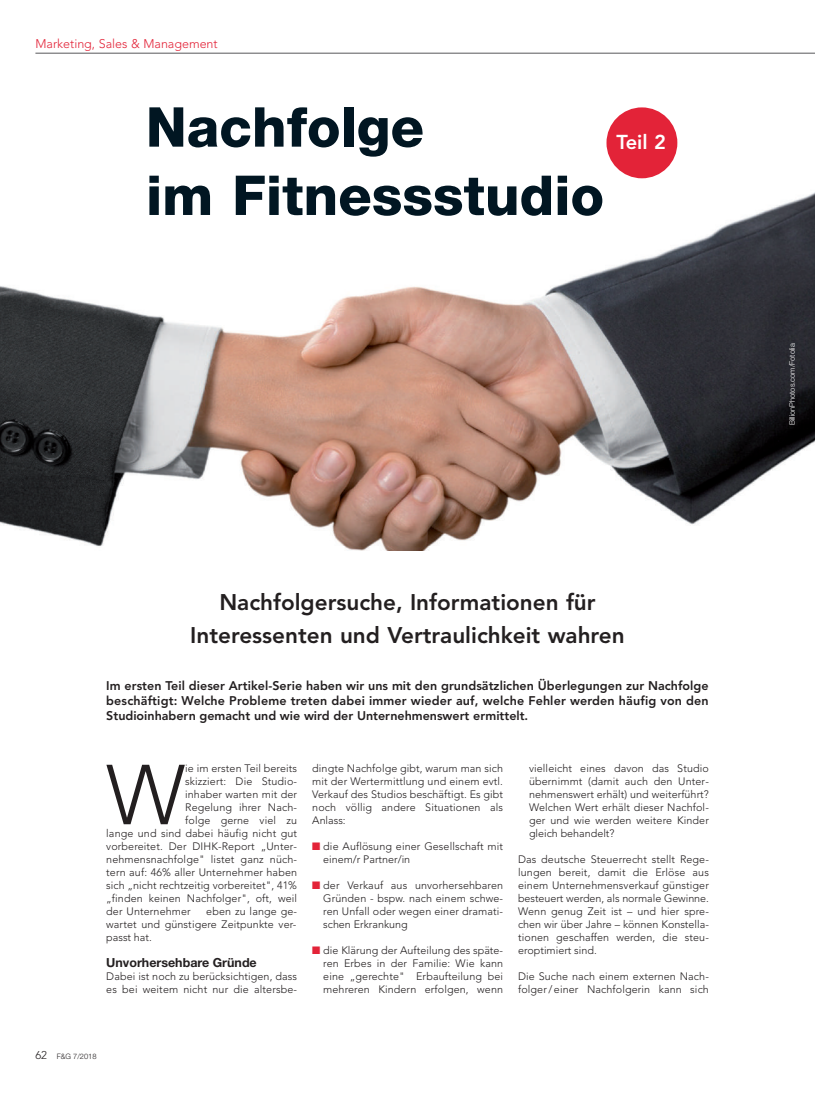
<style>
.page{position:relative;width:815px;height:1099px;background:#fff}
.page>*{position:absolute;margin:0;border:0;box-sizing:border-box;transform-origin:0 0}
.t1{font:300 84px "Avenir";color:#231f20}
.t2{font:800 55px/68.2px "Helvetica Neue";color:#011622}
.t3{font:800 22.5px/32.5px "Avenir";color:#231f20;text-align:center}
.t4{font:800 20px "Avenir";color:#fff}
.t5{font:800 12.5px/15px "Avenir";color:#231f20;text-align:justify}
.t6{font:300 12.5px "Avenir";color:#e32338}
.t7{font:700 12.5px "Helvetica Neue";color:#231f20}
.t8{font:300 10.75px/13px "Avenir";letter-spacing:.01em;color:#231f20;text-align:justify}
.t9{font:300 7.5px "Helvetica Neue";color:#fff}
.t10{font:300 7.5px "Helvetica Neue";color:#231f20}
.s1{color:#e32338}
.s2{font-family:"Avenir";font-size:11.25px}
</style>
<div class="page">
<hr style="left:35px;top:53px;width:780px;height:1px;background:#57585a">
<img style="left:0;top:139px;width:815px;height:411px">
<div style="left:606px;top:107px;width:71px;height:71px;background:#e32338;border-radius:50%"></div>
<p class="t6" style="left:35px;top:36px;width:184px">Marketing, Sales &amp; Management</p>
<h2 class="t2" style="left:146px;top:98px;width:460px">Nachfolge<br>im Fitnessstudio</h2>
<h3 class="t4" style="left:616px;top:126px;width:51px">Teil 2</h3>
<h3 class="t3" style="left:190px;top:586px;width:436px">Nachfolgersuche, Informationen für<br>Interessenten und Vertraulichkeit wahren</h3>
<p class="t5" style="left:106px;top:678px;width:604px">Im ersten Teil dieser Artikel-Serie haben wir uns mit den grundsätzlichen Überlegungen zur Nachfolge beschäftigt: Welche Probleme treten dabei immer wieder auf, welche Fehler werden häufig von den Studioinhabern gemacht und wie wird der Unternehmenswert ermittelt.</p>
<h1 class="t1" style="left:106px;top:745px;width:81px">W</h1>
<p class="t8" style="left:185px;top:762px;width:113px">ie im ersten Teil bereits</p>
<p class="t8" style="left:185px;top:775px;width:113px">skizziert: Die Studio-</p>
<p class="t8" style="left:185px;top:788px;width:113px">inhaber warten mit der</p>
<p class="t8" style="left:185px;top:801px;width:113px">Regelung ihrer Nach-</p>
<p class="t8" style="left:185px;top:814px;width:113px">folge gerne viel zu</p>
<p class="t8" style="left:106px;top:827px;width:192px">lange und sind dabei häufig nicht gut</p>
<p class="t8" style="left:106px;top:840px;width:192px">vorbereitet. Der DIHK-Report „Unter-</p>
<p class="t8" style="left:106px;top:853px;width:192px">nehmensnachfolge" listet ganz nüch-</p>
<p class="t8" style="left:106px;top:865px;width:192px">tern auf: 46% aller Unternehmer haben</p>
<p class="t8" style="left:106px;top:878px;width:192px">sich „nicht rechtzeitig vorbereitet", 41%</p>
<p class="t8" style="left:106px;top:891px;width:192px">„finden keinen Nachfolger", oft, weil</p>
<p class="t8" style="left:106px;top:904px;width:86px">der Unternehmer</p>
<p class="t8" style="left:106px;top:904px;width:192px;text-indent:100px">eben zu lange ge&shy;wartet und günstigere Zeitpunkte ver&shy;passt hat.</p>
<p class="t7" style="left:106px;top:957px;width:152px">Unvorhersehbare Gründe</p>
<p class="t8" style="left:106px;top:969px;width:192px">Dabei ist noch zu berücksichtigen, dass es bei weitem nicht nur die altersbe-</p>
<p class="t8" style="left:312px;top:762px;width:192px">dingte Nachfolge gibt, warum man sich mit der Wertermittlung und einem evtl.<br>Verkauf des Studios beschäftigt. Es gibt noch völlig andere Situationen als Anlass:</p>
<p class="t8" style="left:323px;top:840px;width:181px;text-indent:-11px"><span class="s1">■</span> die Auflösung einer Gesellschaft mit einem/r Partner/in</p>
<p class="t8" style="left:323px;top:878px;width:181px;text-indent:-11px"><span class="s1">■</span> der Verkauf aus unvorhersehbaren Gründen - bspw. nach einem schwe&shy;ren Unfall oder wegen einer dramati&shy;schen Erkrankung</p>
<p class="t8" style="left:323px;top:943px;width:181px;text-indent:-11px"><span class="s1">■</span> die Klärung der Aufteilung des späte&shy;ren Erbes in der Familie: Wie kann eine „gerechte" Erbaufteilung bei mehreren Kindern erfolgen, wenn</p>
<p class="t8" style="left:529px;top:762px;width:181px">vielleicht eines davon das Studio übernimmt (damit auch den Unter&shy;nehmenswert erhält) und weiterführt?<br>Welchen Wert erhält dieser Nachfol&shy;ger und wie werden weitere Kinder gleich behandelt?</p>
<p class="t8" style="left:518px;top:853px;width:192px">Das deutsche Steuerrecht stellt Rege&shy;lungen bereit, damit die Erlöse aus einem Unternehmensverkauf günstiger besteuert werden, als normale Gewinne.<br>Wenn genug Zeit ist – und hier spre&shy;chen wir über Jahre – können Konstella&shy;tionen geschaffen werden, die steu&shy;eroptimiert sind.</p>
<p class="t8" style="left:518px;top:969px;width:192px">Die Suche nach einem externen Nach&shy;folger/ einer Nachfolgerin kann sich</p>
<p class="t10" style="left:35px;top:1053px;width:63px"><span class="s2">62</span> F&amp;G 7/2018</p>
<p class="t9" style="left:789px;top:425px;width:83px;rotate:-90deg">BillionPhotos.com/Fotolia</p>
</div>
